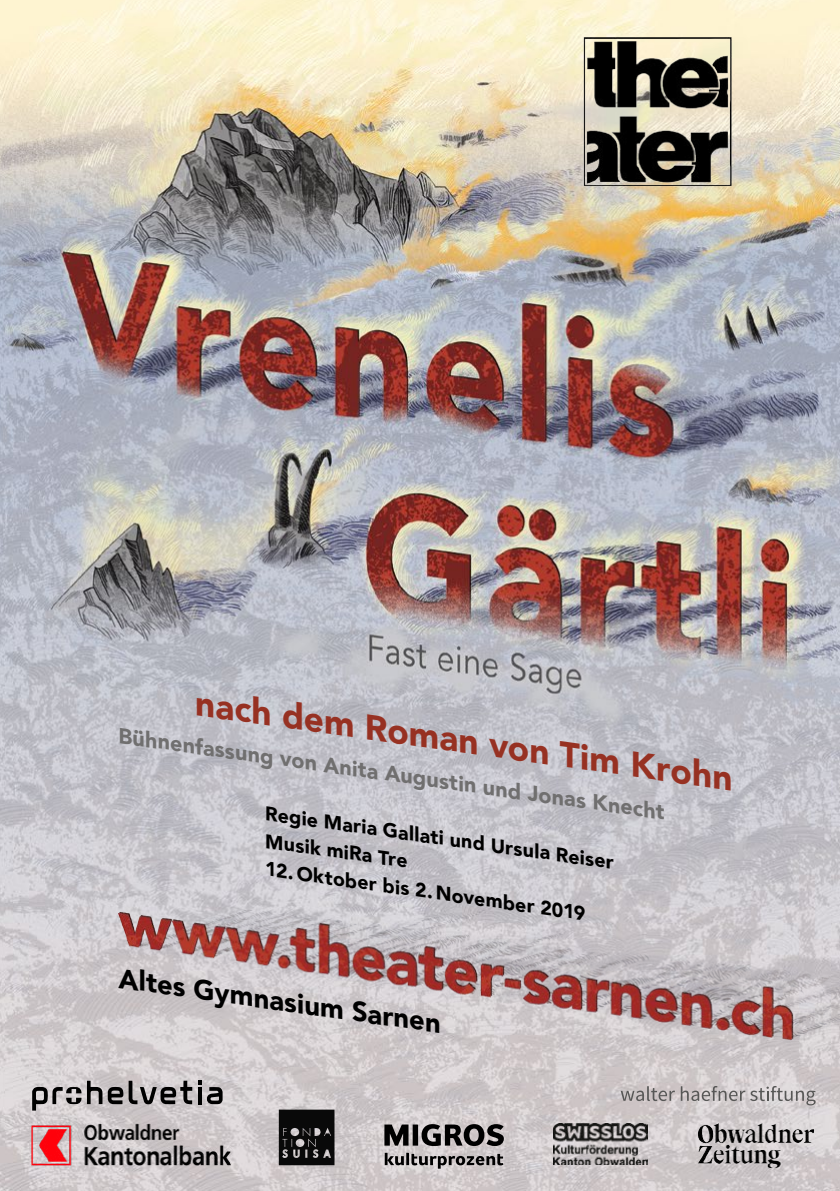
<style>
.page{position:relative;width:840px;height:1191px;background:#fff}
.page>*{position:absolute;margin:0;border:0;box-sizing:border-box;transform-origin:0 0}
.t1{font:900 35.4px "Avenir";color:#973122}
.t2{font:900 27.4px "Avenir";color:#000}
.t3{font:900 21.6px "Avenir";color:#706f6f}
.t4{font:900 19.6px/27.4px "Avenir";color:#000}
</style>
<div class="page">
<img style="left:0;top:0;width:839px;height:1191px">
<img style="left:579px;top:35px;width:156px;height:154px">
<img style="left:118px;top:902px;width:721px;height:143px">
<img style="left:24px;top:1122px;width:213px;height:43px">
<svg style="left:198px;top:1080px;width:24px;height:24px"></svg>
<svg style="left:108px;top:1080px;width:84px;height:24px;background:#848081"></svg>
<hr style="left:198px;top:1087px;width:4px;height:17px;background:#000">
<svg style="left:32px;top:1080px;width:70px;height:30px;background:#9b9798"></svg>
<svg style="left:680px;top:1086px;width:135px;height:19px;background:#bbb6b7"></svg>
<svg style="left:620px;top:1086px;width:54px;height:15px"></svg>
<svg style="left:384px;top:1152px;width:119px;height:16px;background:#8c8889"></svg>
<svg style="left:384px;top:1124px;width:119px;height:22px;background:#5a5757"></svg>
<img style="left:553px;top:1123px;width:93px;height:41px">
<img style="left:698px;top:1123px;width:115px;height:44px">
<svg style="left:279px;top:1109px;width:55px;height:56px;background:#232222"></svg>
<h1 class="t1" style="left:201px;top:672px;width:543px;rotate:8deg">nach dem Roman von Tim Krohn</h1>
<p class="t4" style="left:268px;top:799px;width:353px;rotate:8deg">Regie Maria Gallati und Ursula Reiser<br>Musik miRa Tre</p>
<p class="t3" style="left:122px;top:717px;width:553px;rotate:8deg">Bühnenfassung von Anita Augustin und Jonas Knecht</p>
<p class="t4" style="left:268px;top:854px;width:324px;rotate:8deg">12. Oktober bis 2. November 2019</p>
<h2 class="t2" style="left:123px;top:954px;width:327px;rotate:8deg">Altes Gymnasium Sarnen</h2>
</div>
